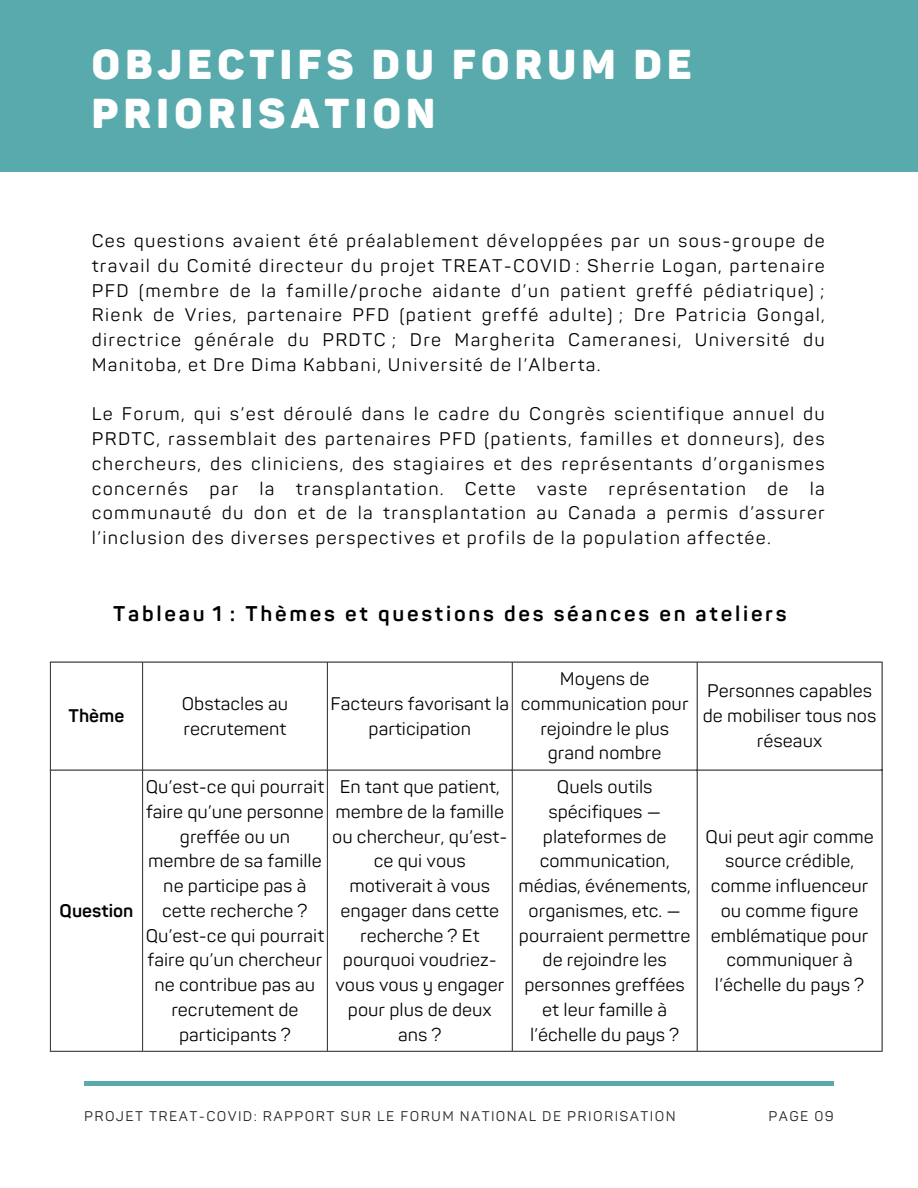
<style>
.page{position:relative;width:918px;height:1188px;background:#fff}
.page>*{position:absolute;margin:0;border:0;box-sizing:border-box;transform-origin:0 0}
.t1{font:900 41.1px/48.3px "Panton";letter-spacing:.13em;color:#fff}
.t2{font:700 21px "Panton";letter-spacing:.13em;color:#000}
.t3{font:18px/24.8px "Panton";color:#000;text-align:center}
.t4{font:700 18px "Panton";color:#000}
.t5{font:13.8px "Panton";letter-spacing:.1em;color:#222}
</style>
<div class="page">
<div style="left:0;top:0;width:918px;height:172px;background:#58aaad"></div>
<div style="left:84px;top:1081px;width:749px;height:5px;background:#58aaad"></div>
<hr style="left:50px;top:663px;width:1px;height:388px;background:#414141">
<hr style="left:142px;top:663px;width:1px;height:388px;background:#414141">
<hr style="left:327px;top:663px;width:1px;height:388px;background:#414141">
<hr style="left:512px;top:663px;width:1px;height:388px;background:#414141">
<hr style="left:697px;top:663px;width:1px;height:388px;background:#414141">
<hr style="left:882px;top:663px;width:1px;height:388px;background:#414141">
<hr style="left:50px;top:661px;width:833px;height:2px;background:#414141">
<hr style="left:50px;top:769px;width:833px;height:2px;background:#414141">
<hr style="left:50px;top:1051px;width:833px;height:1px;background:#414141">
<h1 class="t1" style="left:92px;top:42px;width:601px">OBJECTIFS DU FORUM DE<br>PRIORISATION</h1>
<h3 class="t3" style="left:92px;top:229px;width:735px;text-align:justify">Ces questions avaient été préalablement développées par un sous-groupe de travail du Comité directeur du projet TREAT-COVID : Sherrie Logan, partenaire PFD (membre de la famille/proche aidante d’un patient greffé pédiatrique) ; Rienk de Vries, partenaire PFD (patient greffé adulte) ; Dre Patricia Gongal, directrice générale du PRDTC ; Dre Margherita Cameranesi, Université du Manitoba, et Dre Dima Kabbani, Université de l’Alberta.</h3>
<h3 class="t3" style="left:92px;top:402px;width:735px;text-align:justify">Le Forum, qui s’est déroulé dans le cadre du Congrès scientifique annuel du PRDTC, rassemblait des partenaires PFD (patients, familles et donneurs), des chercheurs, des cliniciens, des stagiaires et des représentants d’organismes concernés par la transplantation. Cette vaste représentation de la communauté du don et de la transplantation au Canada a permis d’assurer l’inclusion des diverses perspectives et profils de la population affectée.</h3>
<p class="t2" style="left:113px;top:602px;width:675px">Tableau 1 : Thèmes et questions des séances en ateliers</p>
<p class="t4" style="left:69px;top:705px;width:57px">Thème</p>
<p class="t4" style="left:59px;top:900px;width:75px">Question</p>
<p class="t3" style="left:182px;top:692px;width:108px;text-align:left">Obstacles au recrutement</p>
<p class="t3" style="left:330px;top:692px;width:180px">Facteurs favorisant la participation</p>
<p class="t3" style="left:521px;top:667px;width:169px">Moyens de communication pour rejoindre le plus grand nombre</p>
<p class="t3" style="left:146px;top:775px;width:180px">Qu’est-ce qui pourrait faire qu’une personne greffée ou un membre de sa famille ne participe pas à cette recherche ?<br>Qu’est-ce qui pourrait faire qu’un chercheur ne contribue pas au recrutement de participants ?</p>
<p class="t3" style="left:332px;top:775px;width:177px">En tant que patient, membre de la famille ou chercheur, qu’est&shy;ce qui vous motiverait à vous engager dans cette recherche ? Et pourquoi voudriez&shy;vous vous y engager pour plus de deux ans ?</p>
<p class="t3" style="left:519px;top:775px;width:174px">Quels outils spécifiques — plateformes de communication, médias, événements, organismes, etc. — pourraient permettre de rejoindre les personnes greffées et leur famille à l’échelle du pays ?</p>
<p class="t3" style="left:703px;top:679px;width:175px">Personnes capables de mobiliser tous nos réseaux</p>
<p class="t3" style="left:705px;top:825px;width:170px">Qui peut agir comme source crédible, comme influenceur ou comme figure emblématique pour communiquer à l’échelle du pays ?</p>
<p class="t5" style="left:84px;top:1108px;width:593px">PROJET TREAT-COVID: RAPPORT SUR LE FORUM NATIONAL DE PRIORISATION</p>
<h2 class="t5" style="left:769px;top:1108px;width:67px">PAGE 09</h2>
</div>
